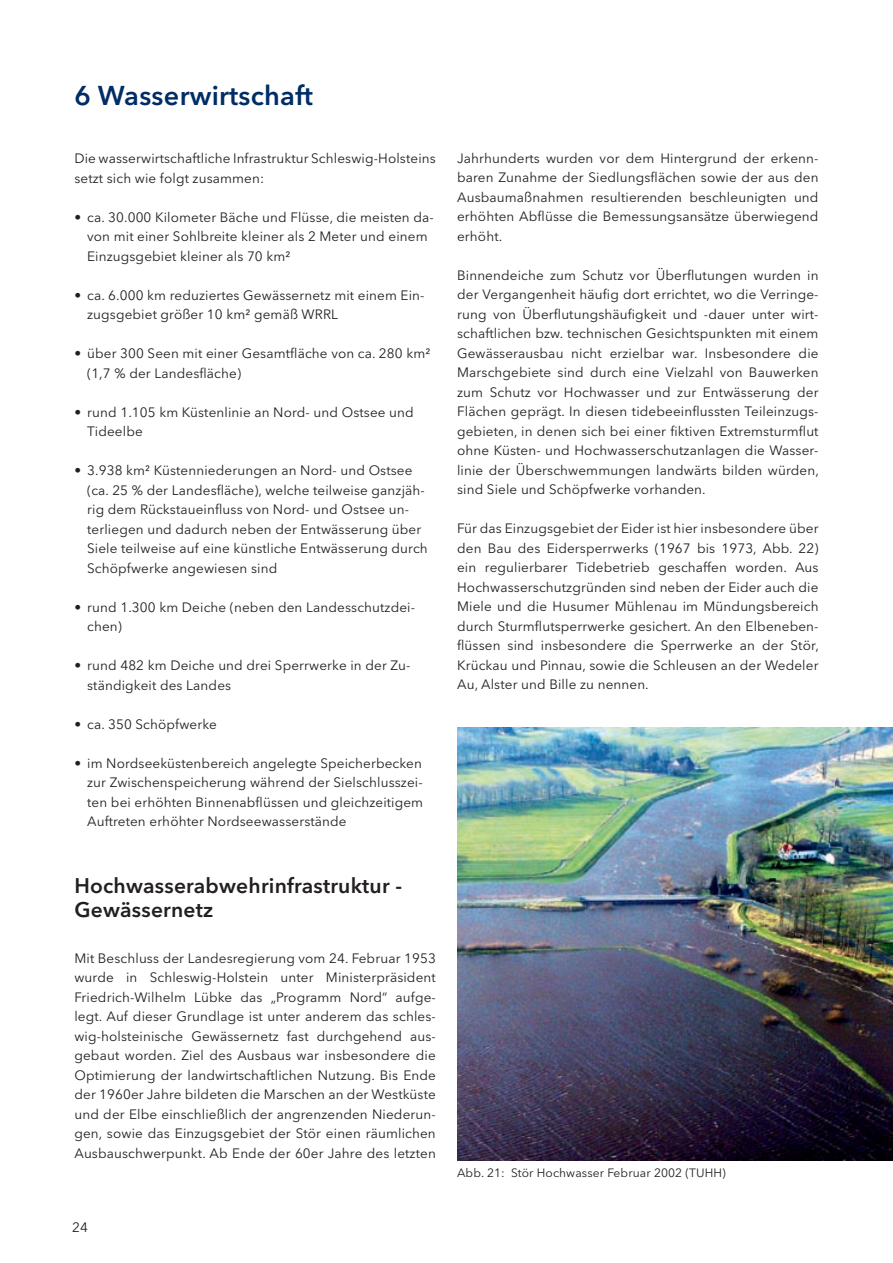
<style>
.page{position:relative;width:893px;height:1263px;background:#fff}
.page>*{position:absolute;margin:0;border:0;box-sizing:border-box;transform-origin:0 0}
.t1{font:600 27px "Avenir Next LT Pro";letter-spacing:.01em;color:#002d66}
.t2{font:600 21px/24px "Avenir Next LT Pro";letter-spacing:.01em;color:#231f20}
.t3{font:13.5px/19.5px "Avenir Next LT Pro";letter-spacing:.01em;color:#231f20}
.t4{font:12px "Avenir Next LT Pro";letter-spacing:.01em;color:#231f20}
</style>
<div class="page">
<img style="left:457px;top:727px;width:436px;height:434px">
<h1 class="t1" style="left:74px;top:80px;width:240px">6 Wasserwirtschaft</h1>
<p class="t3" style="left:74px;top:149px;width:363px">Die wasserwirtschaftliche Infrastruktur Schleswig-Holsteins setzt sich wie folgt zusammen:</p>
<p class="t3" style="left:87px;top:207px;width:348px;text-indent:-13px">• ca. 30.000 Kilometer Bäche und Flüsse, die meisten da&shy;von mit einer Sohlbreite kleiner als 2 Meter und einem<br>Einzugsgebiet kleiner als 70 km²</p>
<p class="t3" style="left:87px;top:285px;width:339px;text-indent:-13px">• ca. 6.000 km reduziertes Gewässernetz mit einem Ein&shy;zugsgebiet größer 10 km² gemäß WRRL</p>
<p class="t3" style="left:87px;top:344px;width:345px;text-indent:-13px">• über 300 Seen mit einer Gesamtfläche von ca. 280 km² (1,7 % der Landesfläche)</p>
<p class="t3" style="left:87px;top:402px;width:328px;text-indent:-13px">• rund 1.105 km Küstenlinie an Nord- und Ostsee und<br>Tideelbe</p>
<p class="t3" style="left:87px;top:461px;width:342px;text-indent:-13px">• 3.938 km² Küstenniederungen an Nord- und Ostsee (ca. 25 % der Landesfläche), welche teilweise ganzjäh&shy;rig dem Rückstaueinfluss von Nord- und Ostsee un&shy;terliegen und dadurch neben der Entwässerung über Siele teilweise auf eine künstliche Entwässerung durch Schöpfwerke angewiesen sind</p>
<p class="t3" style="left:87px;top:597px;width:329px;text-indent:-13px">• rund 1.300 km Deiche (neben den Landesschutzdei&shy;chen)</p>
<p class="t3" style="left:87px;top:656px;width:325px;text-indent:-13px">• rund 482 km Deiche und drei Sperrwerke in der Zu&shy;ständigkeit des Landes</p>
<p class="t3" style="left:74px;top:714px;width:144px">• ca. 350 Schöpfwerke</p>
<p class="t3" style="left:87px;top:753px;width:338px;text-align:justify;text-indent:-13px">• im Nordseeküstenbereich angelegte Speicherbecken zur Zwischenspeicherung während der Sielschlusszei&shy;ten bei erhöhten Binnenabflüssen und gleichzeitigem Auftreten erhöhter Nordseewasserstände</p>
<h2 class="t2" style="left:74px;top:874px;width:329px">Hochwasserabwehrinfrastruktur -<br>Gewässernetz</h2>
<p class="t3" style="left:74px;top:948px;width:363px;text-align:justify">Mit Beschluss der Landesregierung vom 24. Februar 1953 wurde in Schleswig-Holstein unter Ministerpräsident Friedrich-Wilhelm Lübke das „Programm Nord“ aufge&shy;legt. Auf dieser Grundlage ist unter anderem das schles&shy;wig-holsteinische Gewässernetz fast durchgehend aus&shy;gebaut worden. Ziel des Ausbaus war insbesondere die Optimierung der landwirtschaftlichen Nutzung. Bis Ende der 1960er Jahre bildeten die Marschen an der Westküste und der Elbe einschließlich der angrenzenden Niederun&shy;gen, sowie das Einzugsgebiet der Stör einen räumlichen Ausbauschwerpunkt. Ab Ende der 60er Jahre des letzten</p>
<p class="t3" style="left:72px;top:1217px;width:17px">24</p>
<p class="t3" style="left:457px;top:149px;width:363px;text-align:justify">Jahrhunderts wurden vor dem Hintergrund der erkenn&shy;baren Zunahme der Siedlungsflächen sowie der aus den Ausbaumaßnahmen resultierenden beschleunigten und erhöhten Abflüsse die Bemessungsansätze überwiegend erhöht.</p>
<p class="t3" style="left:457px;top:266px;width:363px;text-align:justify">Binnendeiche zum Schutz vor Überflutungen wurden in der Vergangenheit häufig dort errichtet, wo die Verringe&shy;rung von Überflutungshäufigkeit und -dauer unter wirt&shy;schaftlichen bzw. technischen Gesichtspunkten mit einem Gewässerausbau nicht erzielbar war. Insbesondere die Marschgebiete sind durch eine Vielzahl von Bauwerken zum Schutz vor Hochwasser und zur Entwässerung der Flächen geprägt. In diesen tidebeeinflussten Teileinzugs&shy;gebieten, in denen sich bei einer fiktiven Extremsturmflut ohne Küsten- und Hochwasserschutzanlagen die Wasser&shy;linie der Überschwemmungen landwärts bilden würden, sind Siele und Schöpfwerke vorhanden.</p>
<p class="t3" style="left:457px;top:519px;width:363px;text-align:justify">Für das Einzugsgebiet der Eider ist hier insbesondere über den Bau des Eidersperrwerks (1967 bis 1973, Abb. 22) ein regulierbarer Tidebetrieb geschaffen worden. Aus Hochwasserschutzgründen sind neben der Eider auch die Miele und die Husumer Mühlenau im Mündungsbereich durch Sturmflutsperrwerke gesichert. An den Elbeneben&shy;flüssen sind insbesondere die Sperrwerke an der Stör, Krückau und Pinnau, sowie die Schleusen an der Wedeler Au, Alster und Bille zu nennen.</p>
<p class="t4" style="left:457px;top:1166px;width:270px">Abb. 21: Stör Hochwasser Februar 2002 (TUHH)</p>
</div>
